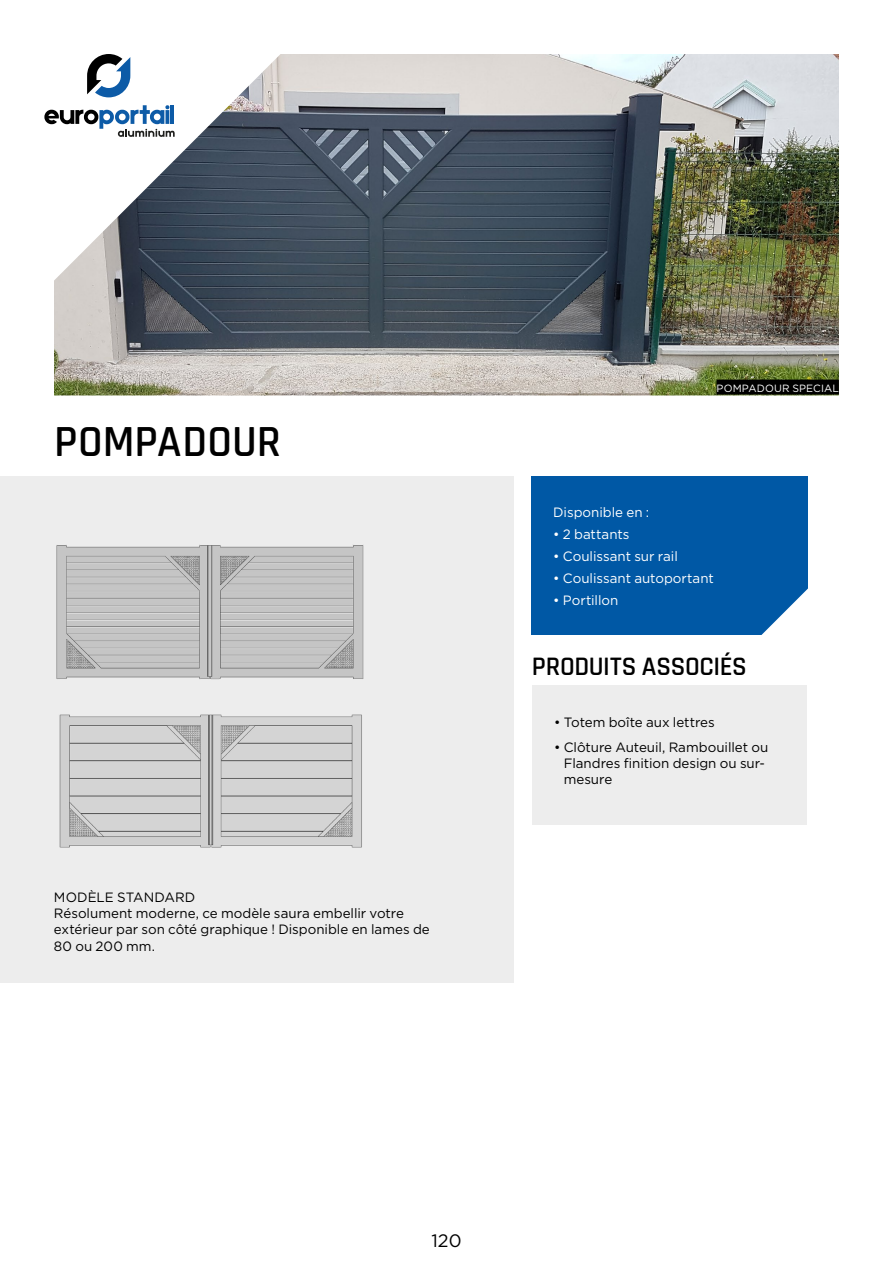
<style>
.page{position:relative;width:893px;height:1263px;background:#fff}
.page>*{position:absolute;margin:0;border:0;box-sizing:border-box;transform-origin:0 0}
.t1{font:600 45px "Rajdhani";color:#000}
.t2{font:600 27px "Rajdhani";letter-spacing:-.01em;color:#000}
.t3{font:18px "Gotham";color:#000}
.t4{font:13.5px/16.2px "Gotham";color:#000}
.t5{font:13.5px "Gotham";color:#fff}
.t6{font:10.5px "Gotham";letter-spacing:.015em;color:#fff}
</style>
<div class="page">
<img style="left:54px;top:54px;width:785px;height:341px">
<svg style="left:54px;top:54px;width:281px;height:280px"></svg>
<div style="left:0;top:476px;width:513px;height:506px;background:#ededed"></div>
<img style="left:56px;top:545px;width:308px;height:135px">
<div style="left:716px;top:380px;width:123px;height:15px;background:#000"></div>
<svg style="left:87px;top:54px;width:43px;height:43px"></svg>
<svg style="left:44px;top:105px;width:131px;height:32px"></svg>
<div style="left:531px;top:476px;width:277px;height:159px;background:#0058a5"></div>
<svg style="left:761px;top:588px;width:47px;height:47px"></svg>
<div style="left:532px;top:685px;width:275px;height:140px;background:#ededed"></div>
<img style="left:59px;top:715px;width:303px;height:132px">
<h1 class="t1" style="left:54px;top:414px;width:228px">POMPADOUR</h1>
<p class="t4" style="left:54px;top:889px;width:377px">MODÈLE STANDARD<br>Résolument moderne, ce modèle saura embellir votre extérieur par son côté graphique ! Disponible en lames de 80 ou 200 mm.</p>
<p class="t6" style="left:716px;top:381px;width:124px">POMPADOUR SPECIAL</p>
<p class="t5" style="left:553px;top:503px;width:98px">Disponible en :</p>
<p class="t5" style="left:553px;top:525px;width:78px">• 2 battants</p>
<p class="t5" style="left:553px;top:547px;width:126px">• Coulissant sur rail</p>
<p class="t5" style="left:553px;top:569px;width:162px">• Coulissant autoportant</p>
<p class="t5" style="left:553px;top:591px;width:67px">• Portillon</p>
<h2 class="t2" style="left:532px;top:650px;width:217px">PRODUITS ASSOCIÉS</h2>
<p class="t4" style="left:554px;top:714px;width:162px">• Totem boîte aux lettres</p>
<p class="t4" style="left:564px;top:739px;width:206px;text-indent:-10px">• Clôture Auteuil, Rambouillet ou<br>Flandres finition design ou sur&shy;mesure</p>
<h3 class="t3" style="left:431px;top:1229px;width:32px">120</h3>
</div>
